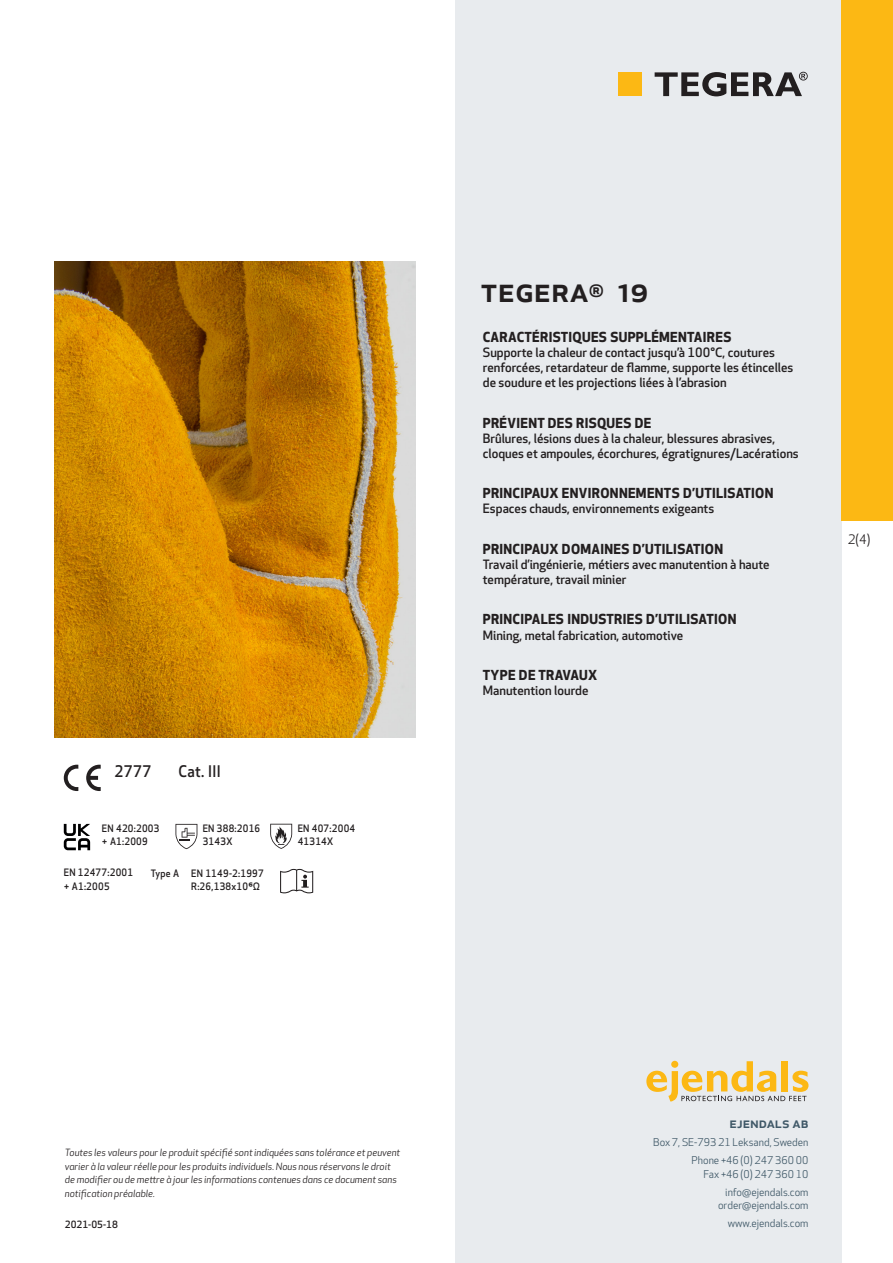
<style>
.page{position:relative;width:893px;height:1263px;background:#fff}
.page>*{position:absolute;margin:0;border:0;box-sizing:border-box;transform-origin:0 0}
.prodname{font:500 34.5px "Apex New";color:#231f20}
.t1{font:500 15.6px "Apex New";letter-spacing:.025em;color:#231f20;scale:.95 1}
.t2{font:500 15px "Apex New";color:#405968}
.Funktion_body{font:700 13.5px "Apex New";letter-spacing:.025em;color:#231f20}
.t3{font:12.75px "Apex New";color:#231f20}
.Funktion_body-2{font:500 12.6px/15px "Apex New";color:#231f20}
.t4{font:10.5px/18px "Apex New";color:#405968;text-align:right}
.PictogramText{font:500 10.05px/13.5px "Apex New";letter-spacing:.025em;color:#231f20;scale:.95 1}
.beskrivning__fr{font:500 10.05px "Apex New";letter-spacing:.025em;color:#231f20;scale:.95 1}
.t5{font:italic 9.75px/13.5px "Apex New";color:#231f20}
.t6{font:500 9.75px "Apex New";color:#231f20}
</style>
<div class="page">
<div style="left:455px;top:0;width:387px;height:1263px;background:#e8ebee"></div>
<svg style="left:646px;top:1061px;width:162px;height:40px"></svg>
<div style="left:842px;top:0;width:51px;height:520px;background:#fcb814"></div>
<div style="left:618px;top:72px;width:24px;height:24px;background:#fcb814"></div>
<svg style="left:655px;top:72px;width:153px;height:24px"></svg>
<svg style="left:86px;top:765px;width:15px;height:26px"></svg>
<svg style="left:64px;top:765px;width:14px;height:26px"></svg>
<svg style="left:64px;top:824px;width:26px;height:26px"></svg>
<svg style="left:175px;top:824px;width:22px;height:25px"></svg>
<svg style="left:270px;top:824px;width:22px;height:25px"></svg>
<svg style="left:280px;top:869px;width:33px;height:24px"></svg>
<img style="left:54px;top:261px;width:361px;height:477px">
<p class="t1" style="left:115px;top:761px;width:40px">2777</p>
<p class="t1" style="left:178px;top:761px;width:46px">Cat. III</p>
<p class="PictogramText" style="left:102px;top:821px;width:62px">EN 420:2003 + A1:2009</p>
<p class="PictogramText" style="left:203px;top:821px;width:62px">EN 388:2016</p>
<p class="PictogramText" style="left:203px;top:834px;width:33px">3143X</p>
<p class="PictogramText" style="left:64px;top:865px;width:75px">EN 12477:2001 + A1:2005</p>
<p class="beskrivning__fr" style="left:151px;top:866px;width:31px">Type A</p>
<p class="beskrivning__fr" style="left:191px;top:866px;width:78px">EN 1149-2:1997</p>
<p class="PictogramText" style="left:191px;top:879px;width:74px">R:26,138x10⁶Ω</p>
<p class="PictogramText" style="left:298px;top:821px;width:62px">EN 407:2004</p>
<p class="PictogramText" style="left:298px;top:834px;width:39px">41314X</p>
<p class="prodname" style="left:480px;top:266px;width:169px">TEGERA<sup>®</sup> 19</p>
<p class="Funktion_body" style="left:483px;top:327px;width:250px">CARACTÉRISTIQUES SUPPLÉMENTAIRES</p>
<p class="Funktion_body-2" style="left:483px;top:345px;width:312px">Supporte la chaleur de contact jusqu’à 100°C, coutures renforcées, retardateur de flamme, supporte les étincelles de soudure et les projections liées à l’abrasion</p>
<p class="Funktion_body" style="left:483px;top:413px;width:170px">PRÉVIENT DES RISQUES DE</p>
<p class="Funktion_body-2" style="left:483px;top:430px;width:317px">Brûlures, lésions dues à la chaleur, blessures abrasives, cloques et ampoules, écorchures, égratignures/Lacérations</p>
<p class="Funktion_body" style="left:483px;top:483px;width:292px">PRINCIPAUX ENVIRONNEMENTS D’UTILISATION</p>
<p class="Funktion_body-2" style="left:483px;top:501px;width:233px">Espaces chauds, environnements exigeants</p>
<p class="Funktion_body" style="left:483px;top:539px;width:242px">PRINCIPAUX DOMAINES D’UTILISATION</p>
<p class="Funktion_body-2" style="left:483px;top:556px;width:288px">Travail d’ingénierie, métiers avec manutention à haute température, travail minier</p>
<p class="Funktion_body" style="left:483px;top:610px;width:255px">PRINCIPALES INDUSTRIES D’UTILISATION</p>
<p class="Funktion_body-2" style="left:483px;top:627px;width:202px">Mining, metal fabrication, automotive</p>
<p class="Funktion_body" style="left:483px;top:665px;width:116px">TYPE DE TRAVAUX</p>
<p class="Funktion_body-2" style="left:483px;top:683px;width:107px">Manutention lourde</p>
<p class="t3" style="left:848px;top:531px;width:24px">2(4)</p>
<p class="t5" style="left:65px;top:1146px;width:337px">Toutes les valeurs pour le produit spécifié sont indiquées sans tolérance et peuvent varier à la valeur réelle pour les produits individuels. Nous nous réservons le droit de modifier ou de mettre à jour les informations contenues dans ce document sans notification préalable.</p>
<p class="t2" style="left:729px;top:1113px;width:80px">ejendals ab</p>
<p class="t4" style="left:653px;top:1133px;width:157px">Box 7, SE-793 21 Leksand, Sweden<br>Phone +46 (0) 247 360 00</p>
<p class="t4" style="left:703px;top:1165px;width:107px">Fax +46 (0) 247 360 10 info@ejendals.com</p>
<p class="t4" style="left:718px;top:1196px;width:92px">order@ejendals.com</p>
<p class="t6" style="left:65px;top:1218px;width:54px">2021-05-18</p>
<p class="t4" style="left:728px;top:1215px;width:82px">www.ejendals.com</p>
</div>
